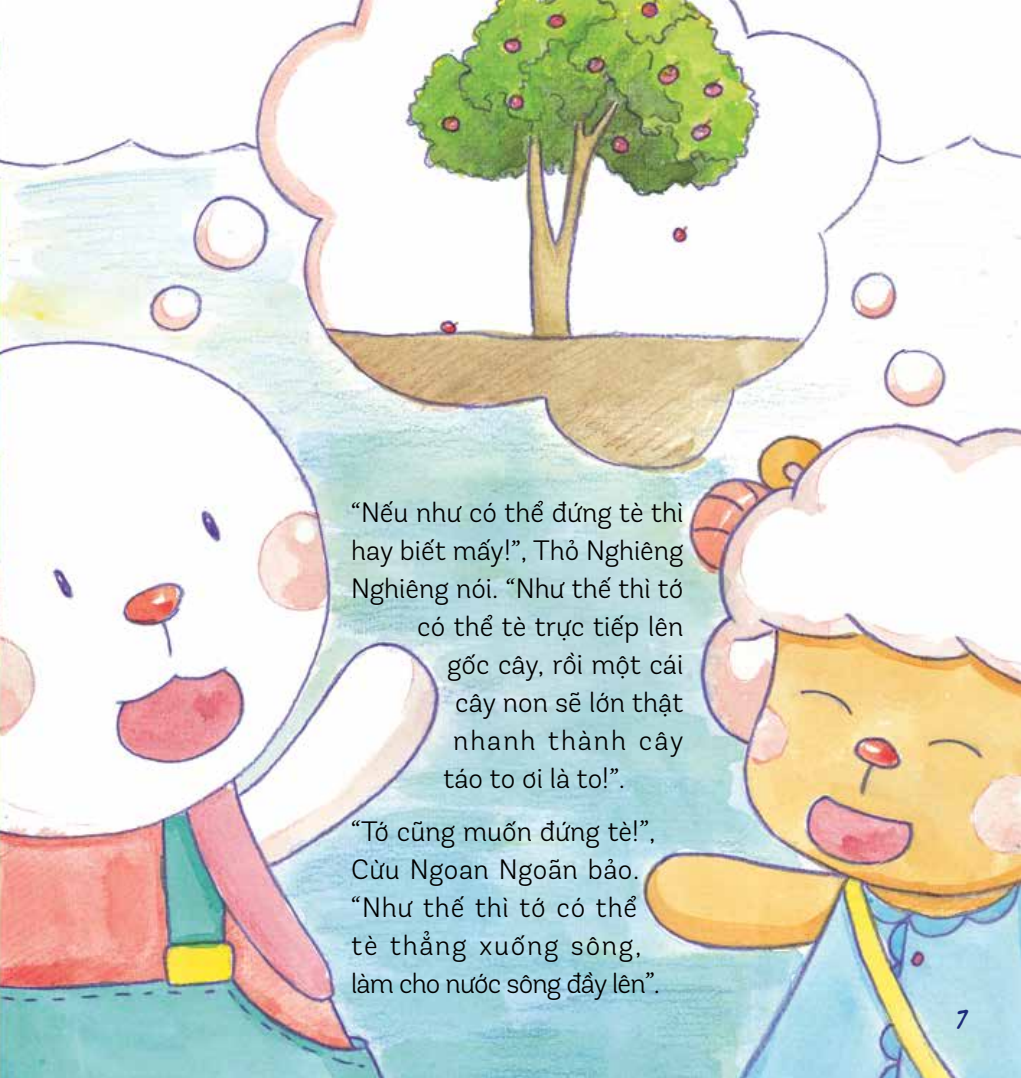
<style>
.page{position:relative;width:1021px;height:1078px;background:#fff}
.page>*{position:absolute;margin:0;border:0;box-sizing:border-box;transform-origin:0 0}
.t1{font:30px "i Ciel Stabile";color:#1c2b7a}
.t2{font:300 28px/38px "i Ciel Andes Rounded";color:#000}
.t3{font:300 28px "i Ciel Andes Rounded";letter-spacing:.07em;color:#000}
.s1{font-family:"Arno Pro";font-weight:400}
</style>
<div class="page">
<img style="left:0;top:0;width:1020px;height:1077px">
<p class="t2" style="left:351px;top:492px;width:333px"><span class="s1">“</span>Nếu như có thể đứng tè thì</p>
<p class="t2" style="left:351px;top:530px;width:334px">hay biết mấy!<span class="s1">”</span>, Thỏ Nghiêng</p>
<p class="t2" style="left:351px;top:568px;width:333px">Nghiêng nói. <span class="s1">“</span>Như thế thì tớ</p>
<p class="t2" style="left:417px;top:606px;width:267px">có thể tè trực tiếp lên</p>
<p class="t2" style="left:447px;top:644px;width:237px">gốc cây, rồi một cái</p>
<p class="t2" style="left:455px;top:682px;width:229px">cây non sẽ lớn thật</p>
<p class="t3" style="left:453px;top:721px;width:232px">nhanh thành cây</p>
<p class="t2" style="left:443px;top:758px;width:183px">táo to ơi là to!<span class="s1">”</span>.</p>
<p class="t2" style="left:351px;top:810px;width:310px"><span class="s1">“</span>Tớ cũng muốn đứng tè!<span class="s1">”</span>,<br>Cừu Ngoan Ngoãn bảo. <span class="s1">“</span>Như thế thì tớ có thể tè thẳng xuống sông, làm cho nước sông đầy lên<span class="s1">”</span>.</p>
<p class="t1" style="left:956px;top:998px;width:14px">7</p>
</div>
